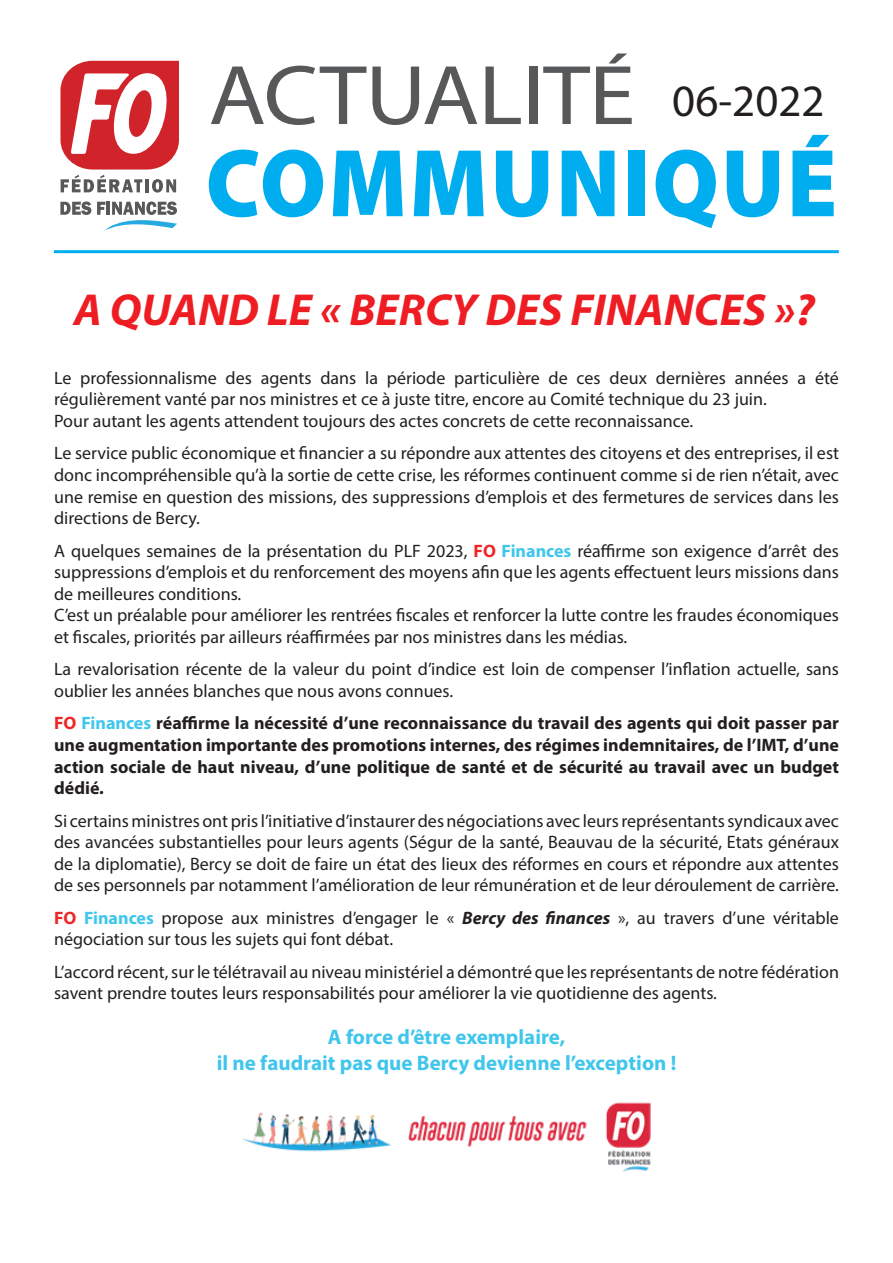
<style>
.page{position:relative;width:893px;height:1263px;background:#fff}
.page>*{position:absolute;margin:0;border:0;box-sizing:border-box;transform-origin:0 0}
.Sans_interligne{font:italic 700 45px "Myriad Pro";color:#ee1d23}
.t1{font:45px "Myriad Pro";color:#231f20}
.Sans_interligne-2{font:700 21px "Myriad Pro";color:#40c6ec}
.Sans_interligne-3{font:18px/21.6px "Myriad Pro";color:#231f20}
.Sans_interligne-4{font:700 18px/21.6px "Myriad Pro";color:#231f20;text-align:justify}
.s1{font-weight:700;color:#ee2628}
.s2{font-weight:700;color:#3fc6ee}
.s3{color:#ee2628}
.s4{color:#3fc6ee}
.s5{font-weight:700;font-style:italic}
</style>
<div class="page">
<svg style="left:211px;top:66px;width:155px;height:59px"></svg>
<svg style="left:372px;top:67px;width:105px;height:58px"></svg>
<svg style="left:485px;top:67px;width:36px;height:57px"></svg>
<div style="left:529px;top:67px;width:8px;height:57px;background:#57585a"></div>
<svg style="left:543px;top:67px;width:47px;height:57px"></svg>
<svg style="left:596px;top:54px;width:36px;height:70px"></svg>
<svg style="left:209px;top:150px;width:114px;height:67px"></svg>
<svg style="left:333px;top:151px;width:70px;height:65px"></svg>
<svg style="left:414px;top:151px;width:70px;height:65px"></svg>
<svg style="left:496px;top:151px;width:52px;height:66px"></svg>
<svg style="left:562px;top:151px;width:52px;height:65px"></svg>
<div style="left:628px;top:151px;width:17px;height:65px;background:#00aeef"></div>
<svg style="left:656px;top:150px;width:60px;height:78px"></svg>
<svg style="left:727px;top:151px;width:52px;height:66px"></svg>
<svg style="left:792px;top:135px;width:42px;height:81px"></svg>
<hr style="left:54px;top:250px;width:785px;height:3px;background:#00aeef">
<svg style="left:60px;top:61px;width:119px;height:132px"></svg>
<svg style="left:60px;top:201px;width:31px;height:14px"></svg>
<svg style="left:97px;top:201px;width:80px;height:30px"></svg>
<img style="left:243px;top:1102px;width:408px;height:70px">
<p class="t1" style="left:672px;top:73px;width:154px">06-2022</p>
<p class="Sans_interligne" style="left:74px;top:281px;width:743px">A QUAND LE « BERCY DES FINANCES »?</p>
<p class="Sans_interligne-3" style="left:54px;top:367px;width:786px">Le professionnalisme des agents dans la période particulière de ces deux dernières années a été régulièrement vanté par nos ministres et ce à juste titre, encore au Comité technique du 23 juin.</p>
<p class="Sans_interligne-3" style="left:54px;top:410px;width:641px">Pour autant les agents attendent toujours des actes concrets de cette reconnaissance.</p>
<p class="Sans_interligne-3" style="left:54px;top:442px;width:786px;text-align:justify">Le service public économique et financier a su répondre aux attentes des citoyens et des entreprises, il est donc incompréhensible qu’à la sortie de cette crise, les réformes continuent comme si de rien n’était, avec une remise en question des missions, des suppressions d’emplois et des fermetures de services dans les directions de Bercy.</p>
<p class="Sans_interligne-3" style="left:54px;top:539px;width:786px;text-align:justify">A quelques semaines de la présentation du PLF 2023, <span class="s1">FO</span> <span class="s2">Finances</span> réaffirme son exigence d’arrêt des suppressions d’emplois et du renforcement des moyens afin que les agents effectuent leurs missions dans de meilleures conditions.</p>
<p class="Sans_interligne-3" style="left:54px;top:604px;width:786px">C’est un préalable pour améliorer les rentrées fiscales et renforcer la lutte contre les fraudes économiques et fiscales, priorités par ailleurs réaffirmées par nos ministres dans les médias.</p>
<p class="Sans_interligne-3" style="left:54px;top:658px;width:786px">La revalorisation récente de la valeur du point d’indice est loin de compenser l’inflation actuelle, sans oublier les années blanches que nous avons connues.</p>
<p class="Sans_interligne-4" style="left:54px;top:712px;width:786px"><span class="s3">FO</span> <span class="s4">Finances</span> réaffirme la nécessité d’une reconnaissance du travail des agents qui doit passer par une augmentation importante des promotions internes, des régimes indemnitaires, de l’IMT, d’une action sociale de haut niveau, d’une politique de santé et de sécurité au travail avec un budget dédié.</p>
<p class="Sans_interligne-3" style="left:54px;top:809px;width:786px;text-align:justify">Si certains ministres ont pris l’initiative d’instaurer des négociations avec leurs représentants syndicaux avec des avancées substantielles pour leurs agents (Ségur de la santé, Beauvau de la sécurité, Etats généraux de la diplomatie), Bercy se doit de faire un état des lieux des réformes en cours et répondre aux attentes de ses personnels par notamment l’amélioration de leur rémunération et de leur déroulement de carrière.</p>
<p class="Sans_interligne-3" style="left:54px;top:907px;width:786px"><span class="s1">FO</span> <span class="s2">Finances</span> propose aux ministres d’engager le « <span class="s5">Bercy des finances</span> », au travers d’une véritable négociation sur tous les sujets qui font débat.</p>
<p class="Sans_interligne-3" style="left:54px;top:961px;width:786px">L’accord récent, sur le télétravail au niveau ministériel a démontré que les représentants de notre fédération savent prendre toutes leurs responsabilités pour améliorer la vie quotidienne des agents.</p>
<p class="Sans_interligne-2" style="left:328px;top:1024px;width:239px">A force d’être exemplaire,</p>
<p class="Sans_interligne-2" style="left:217px;top:1049px;width:461px">il ne faudrait pas que Bercy devienne l’exception !</p>
</div>
